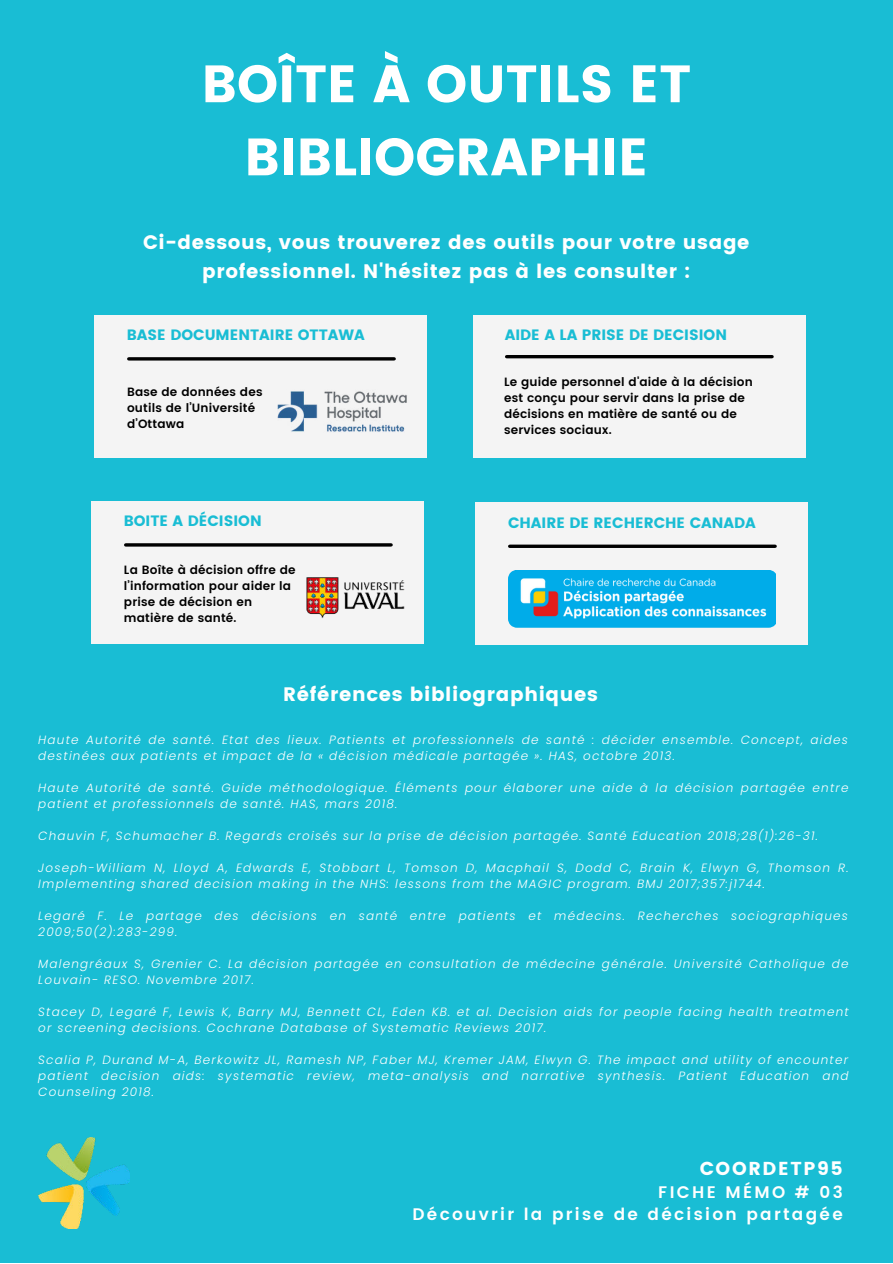
<style>
.page{position:relative;width:893px;height:1264px;background:#fff}
.page>*{position:absolute;margin:0;border:0;box-sizing:border-box;transform-origin:0 0}
.t1{font:52.5px/73.1px "Poppins";color:#fff;text-align:center}
.t2{font:19.5px/29.2px "Poppins";letter-spacing:.035em;color:#fff;text-align:center}
.t3{font:18.75px "Poppins";letter-spacing:.09em;color:#fff}
.t4{font:600 16.8px/22.5px "Poppins";letter-spacing:.135em;color:#fff;text-align:right}
.t5{font:15px "Poppins";color:#19bdd4}
.t6{font:italic 300 12px/16px "Poppins";letter-spacing:.1em;color:#fff}
.t7{font:600 12px/16px "Poppins";letter-spacing:.015em;color:#000}
</style>
<div class="page">
<div style="left:0;top:0;width:892px;height:1262px;background:#19bdd4"></div>
<img style="left:38px;top:1137px;width:91px;height:91px">
<div style="left:94px;top:314px;width:333px;height:143px;background:#f4f4f4"></div>
<hr style="left:129px;top:357px;width:265px;height:3px;background:#000">
<img style="left:278px;top:391px;width:129px;height:41px">
<div style="left:475px;top:502px;width:332px;height:143px;background:#f4f4f4"></div>
<svg style="left:509px;top:544px;width:266px;height:4px"></svg>
<img style="left:508px;top:570px;width:268px;height:57px">
<div style="left:91px;top:500px;width:332px;height:143px;background:#f4f4f4"></div>
<hr style="left:126px;top:543px;width:265px;height:3px;background:#000">
<img style="left:306px;top:577px;width:98px;height:41px">
<div style="left:472px;top:314px;width:333px;height:143px;background:#f4f4f4"></div>
<hr style="left:506px;top:355px;width:266px;height:3px;background:#000">
<h1 class="t1" style="left:201px;top:48px;width:491px">BOÎTE À OUTILS ET<br>BIBLIOGRAPHIE</h1>
<h2 class="t2" style="left:143px;top:228px;width:608px">Ci-dessous, vous trouverez des outils pour votre usage professionnel. N'hésitez pas à les consulter :</h2>
<p class="t5" style="left:127px;top:326px;width:239px">BASE DOCUMENTAIRE OTTAWA</p>
<p class="t7" style="left:127px;top:384px;width:137px">Base de données des outils de l’Université d’Ottawa</p>
<p class="t5" style="left:504px;top:326px;width:224px">AIDE A LA PRISE DE DECISION</p>
<p class="t7" style="left:504px;top:374px;width:250px">Le guide personnel d'aide à la décision est conçu pour servir dans la prise de décisions en matière de santé ou de services sociaux.</p>
<p class="t5" style="left:124px;top:512px;width:139px">BOITE A DÉCISION</p>
<p class="t5" style="left:508px;top:513px;width:249px">CHAIRE DE RECHERCHE CANADA</p>
<p class="t7" style="left:124px;top:562px;width:173px">La Boîte à décision offre de l’information pour aider la prise de décision en matière de santé.</p>
<h2 class="t2" style="left:283px;top:680px;width:316px">Références bibliographiques</h2>
<p class="t6" style="left:38px;top:732px;width:811px">Haute Autorité de santé. Etat des lieux. Patients et professionnels de santé : décider ensemble. Concept, aides destinées aux patients et impact de la « décision médicale partagée ». HAS, octobre 2013.</p>
<p class="t6" style="left:38px;top:779px;width:811px">Haute Autorité de santé. Guide méthodologique. Éléments pour élaborer une aide à la décision partagée entre patient et professionnels de santé. HAS, mars 2018.</p>
<p class="t6" style="left:38px;top:827px;width:781px">Chauvin F, Schumacher B. Regards croisés sur la prise de décision partagée. Santé Education 2018;28(1):26-31.</p>
<p class="t6" style="left:38px;top:859px;width:811px">Joseph-William N, Lloyd A, Edwards E, Stobbart L, Tomson D, Macphail S, Dodd C, Brain K, Elwyn G, Thomson R.<br>Implementing shared decision making in the NHS: lessons from the MAGIC program. BMJ 2017;357:j1744.</p>
<p class="t6" style="left:38px;top:907px;width:811px">Legaré F. Le partage des décisions en santé entre patients et médecins. Recherches sociographiques<br>2009;50(2):283-299.</p>
<p class="t6" style="left:38px;top:955px;width:811px">Malengréaux S, Grenier C. La décision partagée en consultation de médecine générale. Université Catholique de<br>Louvain- RESO. Novembre 2017.</p>
<p class="t6" style="left:38px;top:1003px;width:812px">Stacey D, Legaré F, Lewis K, Barry MJ, Bennett CL, Eden KB. et al. Decision aids for people facing health treatment or screening decisions. Cochrane Database of Systematic Reviews 2017.</p>
<p class="t6" style="left:38px;top:1051px;width:811px;text-align:justify">Scalia P, Durand M-A, Berkowitz JL, Ramesh NP, Faber MJ, Kremer JAM, Elwyn G. The impact and utility of encounter patient decision aids: systematic review, meta-analysis and narrative synthesis. Patient Education and Counseling 2018.</p>
<h3 class="t3" style="left:699px;top:1157px;width:145px">COORDETP95</h3>
<h3 class="t4" style="left:412px;top:1181px;width:432px">FICHE MÉMO # 03<br>Découvrir la prise de décision partagée</h3>
</div>
